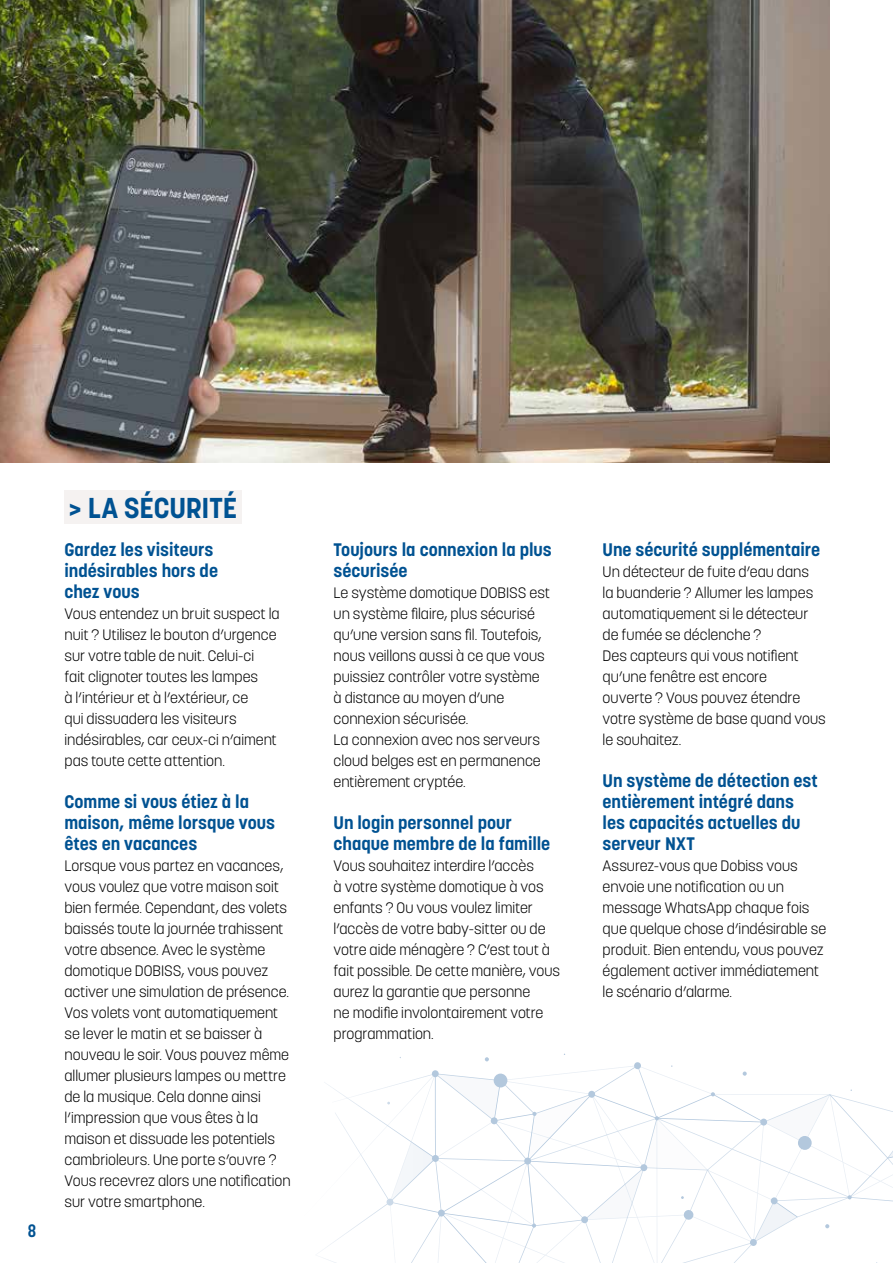
<style>
.page{position:relative;width:893px;height:1263px;background:#fff}
.page>*{position:absolute;margin:0;border:0;box-sizing:border-box;transform-origin:0 0}
.t1{font:700 28.5px "Korolev";letter-spacing:-.005em;color:#005292}
.t2{font:700 18px/21px "Korolev";color:#005292}
.t3{font:700 18px "Korolev Condensed";color:#005292}
.t4{font:300 15px/21px "Korolev";color:#000}
</style>
<div class="page">
<svg style="left:323px;top:1053px;width:570px;height:210px"></svg>
<div style="left:64px;top:490px;width:178px;height:34px;background:#f5f2f1"></div>
<img style="left:0;top:0;width:829px;height:462px">
<p class="t3" style="left:28px;top:1220px;width:10px">8</p>
<h1 class="t1" style="left:69px;top:490px;width:170px">&gt; LA SÉCURITÉ</h1>
<p class="t2" style="left:64px;top:539px;width:155px">Gardez les visiteurs indésirables hors de chez vous</p>
<p class="t4" style="left:64px;top:603px;width:217px">Vous entendez un bruit suspect la nuit ? Utilisez le bouton d’urgence sur votre table de nuit. Celui-ci<br>fait clignoter toutes les lampes<br>à l’intérieur et à l’extérieur, ce<br>qui dissuadera les visiteurs indésirables, car ceux-ci n’aiment pas toute cette attention.</p>
<p class="t2" style="left:64px;top:791px;width:212px">Comme si vous étiez à la maison, même lorsque vous êtes en vacances</p>
<p class="t4" style="left:64px;top:855px;width:228px">Lorsque vous partez en vacances, vous voulez que votre maison soit bien fermée. Cependant, des volets baissés toute la journée trahissent votre absence. Avec le système domotique DOBISS, vous pouvez activer une simulation de présence.<br>Vos volets vont automatiquement se lever le matin et se baisser à nouveau le soir. Vous pouvez même allumer plusieurs lampes ou mettre de la musique. Cela donne ainsi l’impression que vous êtes à la maison et dissuade les potentiels cambrioleurs. Une porte s’ouvre ?<br>Vous recevrez alors une notification sur votre smartphone.</p>
<p class="t2" style="left:334px;top:539px;width:220px">Toujours la connexion la plus sécurisée</p>
<p class="t4" style="left:334px;top:582px;width:218px">Le système domotique DOBISS est un système filaire, plus sécurisé qu’une version sans fil. Toutefois, nous veillons aussi à ce que vous puissiez contrôler votre système à distance au moyen d’une connexion sécurisée.<br>La connexion avec nos serveurs cloud belges est en permanence entièrement cryptée.</p>
<p class="t2" style="left:334px;top:812px;width:218px">Un login personnel pour chaque membre de la famille</p>
<p class="t4" style="left:334px;top:855px;width:228px">Vous souhaitez interdire l’accès<br>à votre système domotique à vos enfants ? Ou vous voulez limiter l’accès de votre baby-sitter ou de votre aide ménagère ? C’est tout à fait possible. De cette manière, vous aurez la garantie que personne<br>ne modifie involontairement votre programmation.</p>
<p class="t2" style="left:603px;top:539px;width:219px">Une sécurité supplémentaire</p>
<p class="t4" style="left:603px;top:561px;width:225px">Un détecteur de fuite d’eau dans<br>la buanderie ? Allumer les lampes automatiquement si le détecteur de fumée se déclenche ?<br>Des capteurs qui vous notifient qu’une fenêtre est encore<br>ouverte ? Vous pouvez étendre votre système de base quand vous le souhaitez.</p>
<p class="t2" style="left:603px;top:770px;width:217px">Un système de détection est entièrement intégré dans les capacités actuelles du serveur NXT</p>
<p class="t4" style="left:603px;top:855px;width:225px">Assurez-vous que Dobiss vous envoie une notification ou un message WhatsApp chaque fois que quelque chose d’indésirable se produit. Bien entendu, vous pouvez également activer immédiatement le scénario d’alarme.</p>
</div>
